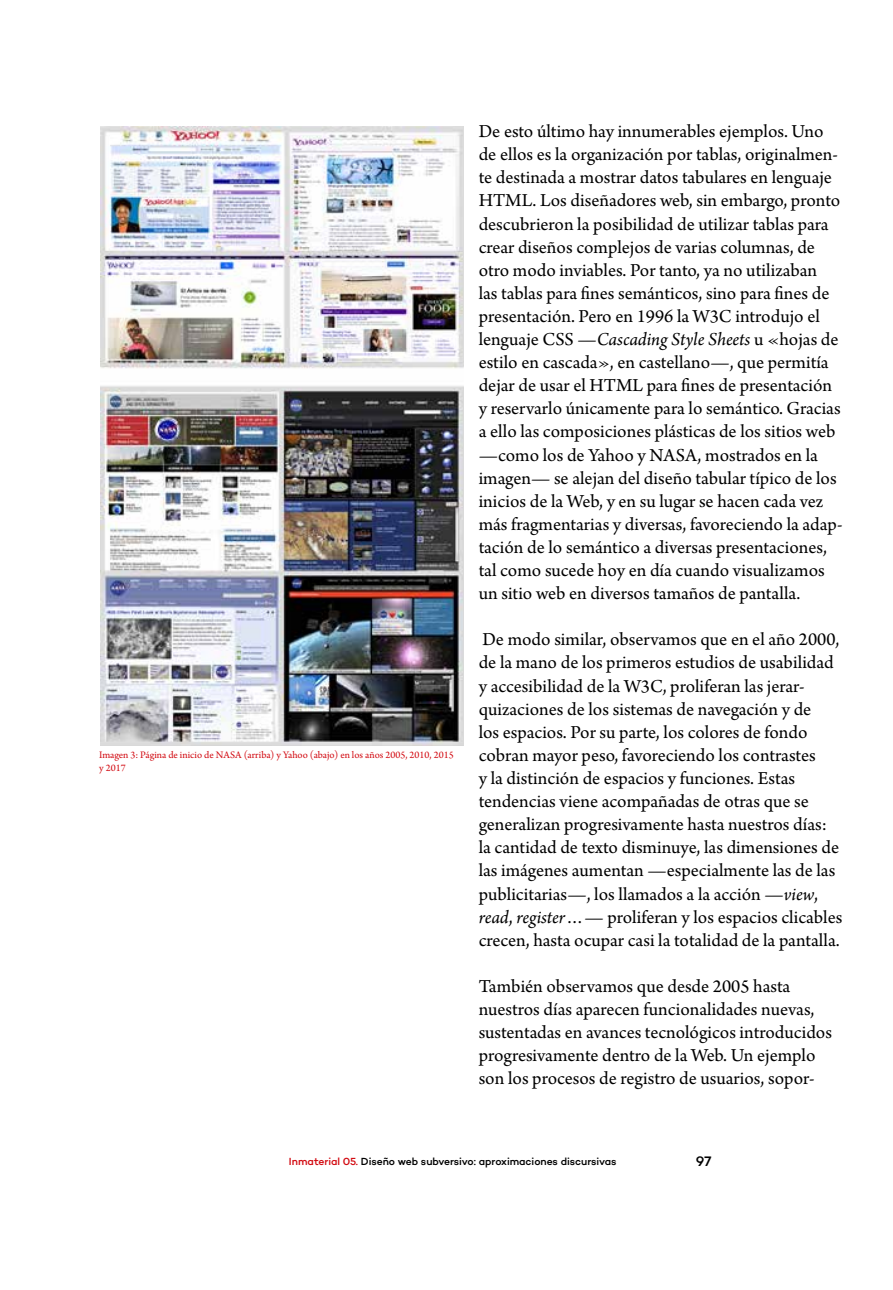
<style>
.page{position:relative;width:893px;height:1290px;background:#fff}
.page>*{position:absolute;margin:0;border:0;box-sizing:border-box;transform-origin:0 0}
.t1{font:19.25px/23.1px "Arno Pro";color:#000}
.t2{font:500 14px "Campton";color:#000}
.t3{font:10.5px/12.6px "Arno Pro";color:#d20a11}
.t4{font:500 10.5px "Campton";letter-spacing:-.005em;color:#000}
.s1{font-style:italic}
.s2{color:#d20a11}
</style>
<div class="page">
<img style="left:100px;top:126px;width:364px;height:619px">
<p class="t3" style="left:99px;top:749px;width:356px">Imagen 3: Página de inicio de NASA (arriba) y Yahoo (abajo) en los años 2005, 2010, 2015 y 2017</p>
<p class="t1" style="left:479px;top:121px;width:365px">De esto último hay innumerables ejemplos. Uno de ellos es la organización por tablas, originalmen&shy;te destinada a mostrar datos tabulares en lenguaje HTML. Los diseñadores web, sin embargo, pronto descubrieron la posibilidad de utilizar tablas para crear diseños complejos de varias columnas, de otro modo inviables. Por tanto, ya no utilizaban<br>las tablas para fines semánticos, sino para fines de presentación. Pero en 1996 la W3C introdujo el lenguaje CSS —<span class="s1">Cascading Style Sheets</span> u «hojas de estilo en cascada», en castellano—, que permitía dejar de usar el HTML para fines de presentación y reservarlo únicamente para lo semántico. Gracias a ello las composiciones plásticas de los sitios web —como los de Yahoo y NASA, mostrados en la imagen— se alejan del diseño tabular típico de los inicios de la Web, y en su lugar se hacen cada vez más fragmentarias y diversas, favoreciendo la adap&shy;tación de lo semántico a diversas presentaciones, tal como sucede hoy en día cuando visualizamos un sitio web en diversos tamaños de pantalla.</p>
<p class="t1" style="left:479px;top:629px;width:365px">De modo similar, observamos que en el año 2000, de la mano de los primeros estudios de usabilidad y accesibilidad de la W3C, proliferan las jerar&shy;quizaciones de los sistemas de navegación y de<br>los espacios. Por su parte, los colores de fondo cobran mayor peso, favoreciendo los contrastes<br>y la distinción de espacios y funciones. Estas tendencias viene acompañadas de otras que se generalizan progresivamente hasta nuestros días: la cantidad de texto disminuye, las dimensiones de las imágenes aumentan —especialmente las de las publicitarias—, los llamados a la acción —<span class="s1">view</span>, <span class="s1">read</span>, <span class="s1">register</span>…— proliferan y los espacios clicables crecen, hasta ocupar casi la totalidad de la pantalla.</p>
<p class="t1" style="left:479px;top:975px;width:355px">También observamos que desde 2005 hasta nuestros días aparecen funcionalidades nuevas, sustentadas en avances tecnológicos introducidos progresivamente dentro de la Web. Un ejemplo son los procesos de registro de usuarios, sopor-</p>
<p class="t4" style="left:289px;top:1155px;width:329px"><span class="s2">Inmaterial 05.</span> Diseño web subversivo: aproximaciones discursivas</p>
<p class="t2" style="left:696px;top:1152px;width:17px">97</p>
</div>
